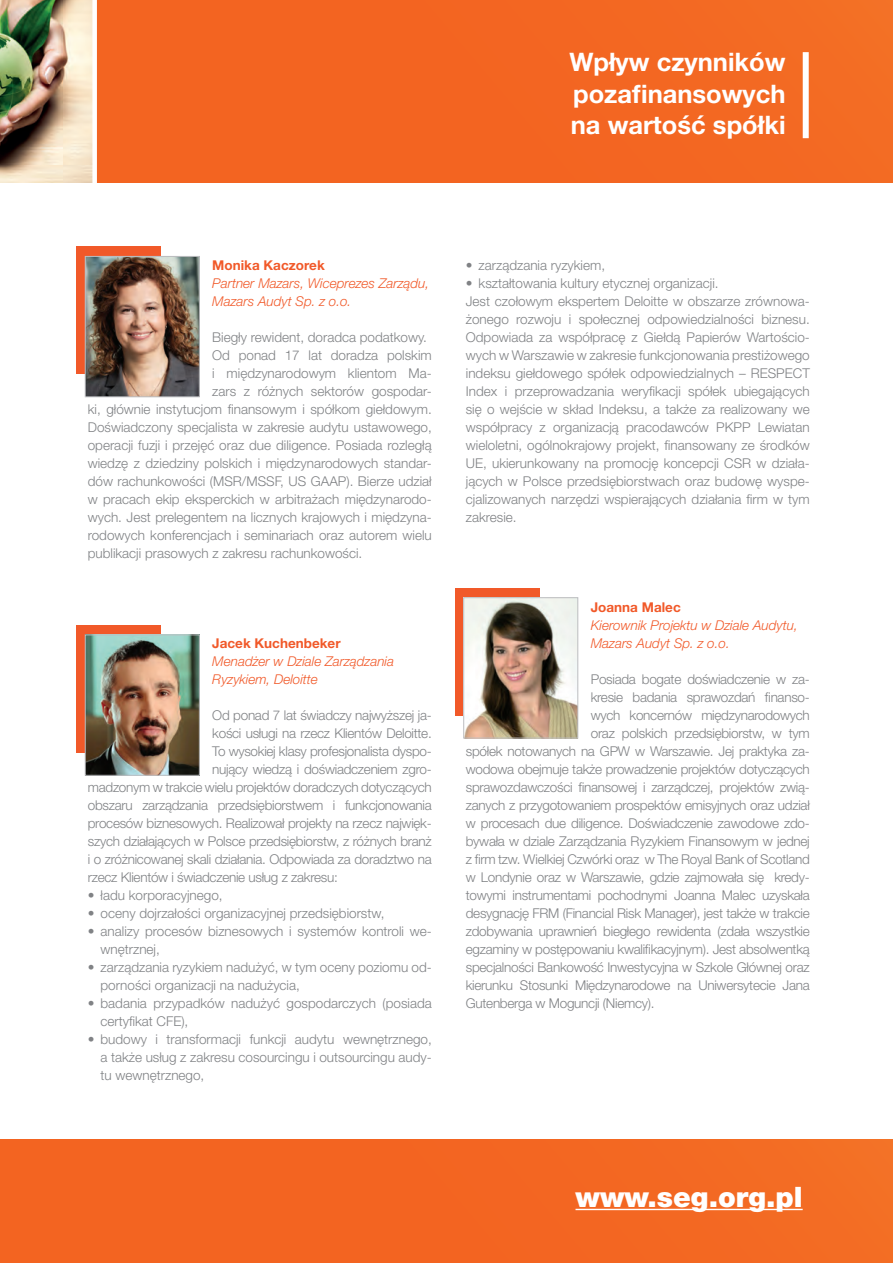
<style>
.page{position:relative;width:893px;height:1263px;background:#fff}
.page>*{position:absolute;margin:0;border:0;box-sizing:border-box;transform-origin:0 0}
.t1{font:900 28.2px "Helvetica Neue LT Pro";color:#fff}
.t2{font:700 25.5px/31.5px "Helvetica Neue LT Pro";color:#fff;text-align:justify}
.t3{font:300 13.5px/18px "Helvetica Neue LT Pro";color:#808285}
.t4{font:300 13.5px "Helvetica Neue LT Pro";letter-spacing:-.02em;color:#808285}
.t5{font:italic 300 13.5px/18px "Helvetica Neue LT Pro";color:#f15929}
.t6{font:700 13.5px "Helvetica Neue LT Pro";color:#f15929}
</style>
<div class="page">
<div style="left:0;top:0;width:893px;height:182px;background:#f36421"></div>
<div style="left:803px;top:52px;width:6px;height:86px;background:#fff"></div>
<img style="left:0;top:0;width:97px;height:183px">
<div style="left:0;top:1140px;width:893px;height:123px;background:#f36421"></div>
<hr style="left:575px;top:1209px;width:228px;height:1px;background:#fff">
<div style="left:77px;top:625px;width:84px;height:128px;background:#f15929"></div>
<img style="left:87px;top:637px;width:111px;height:136px">
<div style="left:85px;top:635px;width:115px;height:140px;border:1px solid #bcbdc0"></div>
<div style="left:455px;top:588px;width:85px;height:127px;background:#f15929"></div>
<img style="left:465px;top:599px;width:111px;height:137px">
<div style="left:463px;top:597px;width:115px;height:141px;border:1px solid #bcbdc0"></div>
<div style="left:77px;top:247px;width:84px;height:127px;background:#f15929"></div>
<img style="left:87px;top:258px;width:111px;height:137px">
<div style="left:85px;top:256px;width:115px;height:141px;border:1px solid #bcbdc0"></div>
<h2 class="t2" style="left:569px;top:46px;width:218px">Wpływ czynników pozafinansowych na wartość spółki</h2>
<p class="t6" style="left:212px;top:257px;width:114px">Monika Kaczorek</p>
<p class="t5" style="left:212px;top:274px;width:218px">Partner Mazars, Wiceprezes Zarządu,<br>Mazars Audyt Sp. z o.o.</p>
<p class="t3" style="left:212px;top:328px;width:216px">Biegły rewident, doradca podatkowy.</p>
<p class="t3" style="left:212px;top:346px;width:221px">Od ponad 17 lat doradza polskim</p>
<p class="t3" style="left:212px;top:364px;width:221px">i międzynarodowym klientom Ma-</p>
<p class="t3" style="left:212px;top:382px;width:221px">zars z różnych sektorów gospodar-</p>
<p class="t3" style="left:88px;top:400px;width:345px">ki, głównie instytucjom finansowym i spółkom giełdowym.</p>
<p class="t3" style="left:88px;top:418px;width:345px">Doświadczony specjalista w zakresie audytu ustawowego,</p>
<p class="t3" style="left:88px;top:436px;width:345px">operacji fuzji i przejęć oraz due diligence. Posiada rozległą</p>
<p class="t3" style="left:88px;top:454px;width:345px">wiedzę z dziedziny polskich i międzynarodowych standar-</p>
<p class="t3" style="left:88px;top:472px;width:345px">dów rachunkowości (MSR/MSSF, US GAAP). Bierze udział</p>
<p class="t3" style="left:88px;top:490px;width:345px">w pracach ekip eksperckich w arbitrażach międzynarodo-</p>
<p class="t3" style="left:88px;top:508px;width:345px">wych. Jest prelegentem na licznych krajowych i międzyna-</p>
<p class="t3" style="left:88px;top:526px;width:345px">rodowych konferencjach i seminariach oraz autorem wielu</p>
<p class="t3" style="left:88px;top:544px;width:276px">publikacji prasowych z zakresu rachunkowości.</p>
<p class="t6" style="left:212px;top:635px;width:130px">Jacek Kuchenbeker</p>
<p class="t5" style="left:212px;top:652px;width:183px">Menadżer w Dziale Zarządzania<br>Ryzykiem, Deloitte</p>
<p class="t4" style="left:212px;top:707px;width:221px">Od ponad 7 lat świadczy najwyższej ja-</p>
<p class="t4" style="left:212px;top:725px;width:221px">kości usługi na rzecz Klientów Deloitte.</p>
<p class="t4" style="left:212px;top:743px;width:221px">To wysokiej klasy profesjonalista dyspo-</p>
<p class="t4" style="left:212px;top:761px;width:221px">nujący wiedzą i doświadczeniem zgro-</p>
<p class="t4" style="left:88px;top:779px;width:345px">madzonym w trakcie wielu projektów doradczych dotyczących</p>
<p class="t4" style="left:88px;top:797px;width:345px">obszaru zarządzania przedsiębiorstwem i funkcjonowania</p>
<p class="t4" style="left:88px;top:815px;width:345px">procesów biznesowych. Realizował projekty na rzecz najwięk-</p>
<p class="t4" style="left:88px;top:833px;width:345px">szych działających w Polsce przedsiębiorstw, z różnych branż</p>
<p class="t4" style="left:88px;top:851px;width:345px">i o zróżnicowanej skali działania. Odpowiada za doradztwo na</p>
<p class="t4" style="left:88px;top:869px;width:251px">rzecz Klientów i świadczenie usług z zakresu:</p>
<p class="t3" style="left:88px;top:886px;width:136px">• ładu korporacyjnego,</p>
<p class="t3" style="left:88px;top:904px;width:298px">• oceny dojrzałości organizacyjnej przedsiębiorstw,</p>
<p class="t3" style="left:101px;top:922px;width:333px;text-indent:-13px">• analizy procesów biznesowych i systemów kontroli we&shy;wnętrznej,</p>
<p class="t3" style="left:101px;top:958px;width:333px;text-indent:-13px">• zarządzania ryzykiem nadużyć, w tym oceny poziomu od&shy;porności organizacji na nadużycia,</p>
<p class="t3" style="left:101px;top:994px;width:333px;text-indent:-13px">• badania przypadków nadużyć gospodarczych (posiada certyfikat CFE),</p>
<p class="t3" style="left:101px;top:1030px;width:333px;text-align:justify;text-indent:-13px">• budowy i transformacji funkcji audytu wewnętrznego, a także usług z zakresu cosourcingu i outsourcingu audy&shy;tu wewnętrznego,</p>
<p class="t3" style="left:466px;top:256px;width:141px">• zarządzania ryzykiem,</p>
<p class="t3" style="left:466px;top:274px;width:345px">• kształtowania kultury etycznej organizacji.<br>Jest czołowym ekspertem Deloitte w obszarze zrównowa&shy;żonego rozwoju i społecznej odpowiedzialności biznesu.<br>Odpowiada za współpracę z Giełdą Papierów Wartościo&shy;wych w Warszawie w zakresie funkcjonowania prestiżowego indeksu giełdowego spółek odpowiedzialnych – RESPECT Index i przeprowadzania weryfikacji spółek ubiegających się o wejście w skład Indeksu, a także za realizowany we współpracy z organizacją pracodawców PKPP Lewiatan wieloletni, ogólnokrajowy projekt, finansowany ze środków UE, ukierunkowany na promocję koncepcji CSR w działa&shy;jących w Polsce przedsiębiorstwach oraz budowę wyspe&shy;cjalizowanych narzędzi wspierających działania firm w tym zakresie.</p>
<p class="t6" style="left:591px;top:599px;width:91px">Joanna Malec</p>
<p class="t5" style="left:591px;top:616px;width:209px">Kierownik Projektu w Dziale Audytu,<br>Mazars Audyt Sp. z o.o.</p>
<p class="t4" style="left:591px;top:671px;width:221px">Posiada bogate doświadczenie w za-</p>
<p class="t4" style="left:591px;top:689px;width:221px">kresie badania sprawozdań finanso-</p>
<p class="t4" style="left:591px;top:707px;width:221px">wych koncernów międzynarodowych</p>
<p class="t4" style="left:591px;top:725px;width:221px">oraz polskich przedsiębiorstw, w tym</p>
<p class="t4" style="left:466px;top:743px;width:345px">spółek notowanych na GPW w Warszawie. Jej praktyka za-</p>
<p class="t4" style="left:466px;top:761px;width:345px">wodowa obejmuje także prowadzenie projektów dotyczących</p>
<p class="t4" style="left:466px;top:779px;width:345px">sprawozdawczości finansowej i zarządczej, projektów zwią-</p>
<p class="t4" style="left:466px;top:797px;width:345px">zanych z przygotowaniem prospektów emisyjnych oraz udział</p>
<p class="t4" style="left:466px;top:815px;width:345px">w procesach due diligence. Doświadczenie zawodowe zdo-</p>
<p class="t4" style="left:466px;top:833px;width:345px">bywała w dziale Zarządzania Ryzykiem Finansowym w jednej</p>
<p class="t4" style="left:466px;top:851px;width:345px">z firm tzw. Wielkiej Czwórki oraz w The Royal Bank of Scotland</p>
<p class="t4" style="left:466px;top:869px;width:345px">w Londynie oraz w Warszawie, gdzie zajmowała się kredy-</p>
<p class="t4" style="left:466px;top:887px;width:345px">towymi instrumentami pochodnymi Joanna Malec uzyskała</p>
<p class="t4" style="left:466px;top:905px;width:345px">desygnację FRM (Financial Risk Manager), jest także w trakcie</p>
<p class="t4" style="left:466px;top:923px;width:345px">zdobywania uprawnień biegłego rewidenta (zdała wszystkie</p>
<p class="t4" style="left:466px;top:941px;width:345px">egzaminy w postępowaniu kwalifikacyjnym). Jest absolwentką</p>
<p class="t4" style="left:466px;top:959px;width:345px">specjalności Bankowość Inwestycyjna w Szkole Głównej oraz</p>
<p class="t4" style="left:466px;top:977px;width:345px">kierunku Stosunki Międzynarodowe na Uniwersytecie Jana</p>
<p class="t4" style="left:466px;top:995px;width:190px">Gutenberga w Moguncji (Niemcy).</p>
<h1 class="t1" style="left:575px;top:1180px;width:229px">www.seg.org.pl</h1>
</div>
